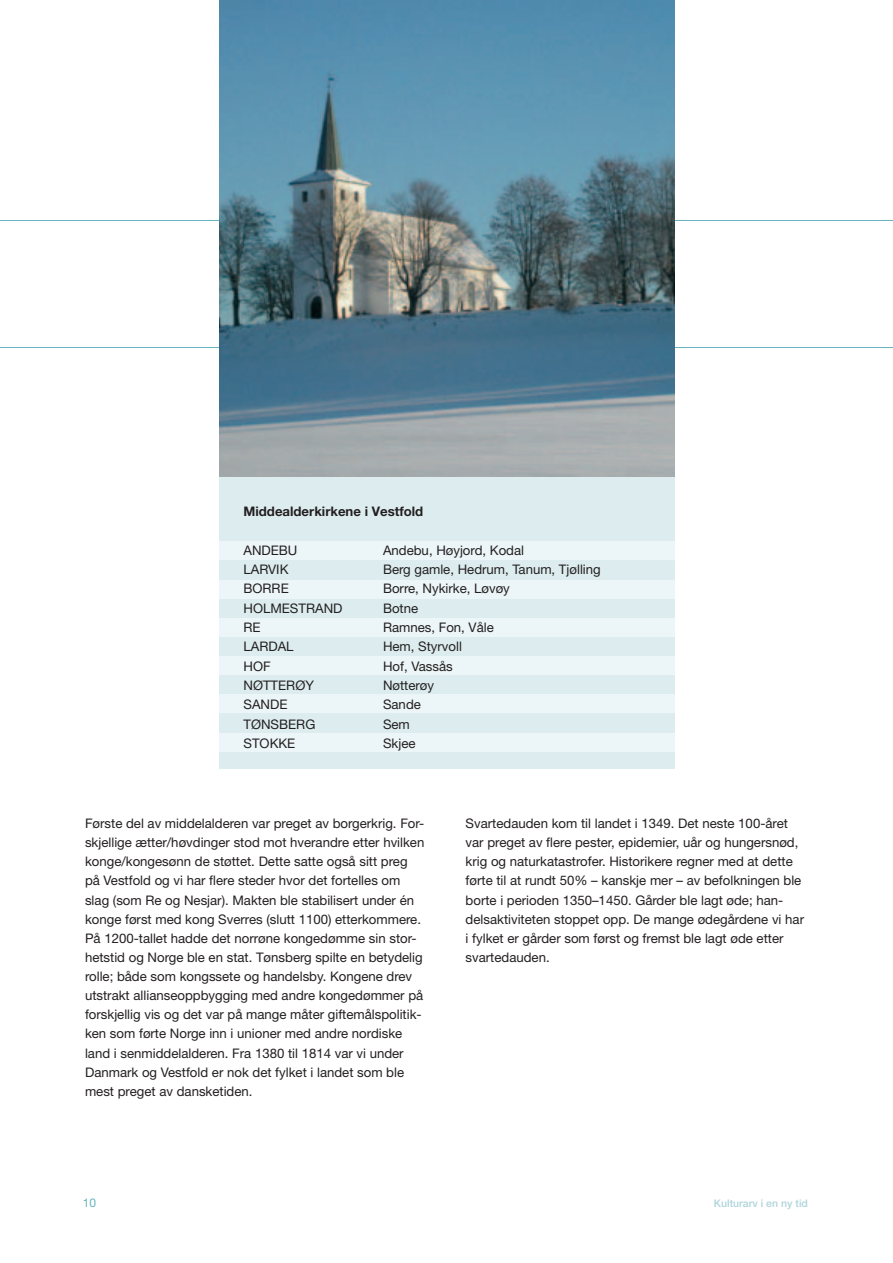
<style>
.page{position:relative;width:893px;height:1263px;background:#fff}
.page>*{position:absolute;margin:0;border:0;box-sizing:border-box;transform-origin:0 0}
.t1{font:13.2px/19.2px "Helvetica Neue";color:#231f20}
.t2{font:700 13.2px "Helvetica Neue";color:#231f20}
.t3{font:12px "Helvetica Neue";color:#67b4be}
.t4{font:500 10.5px "Helvetica Neue";color:#aed4db}
</style>
<div class="page">
<hr style="left:0;top:220px;width:893px;height:1px;background:#67b4be">
<hr style="left:0;top:347px;width:893px;height:1px;background:#67b4be">
<div style="left:219px;top:464px;width:455px;height:304px;background:#ddedef"></div>
<div style="left:219px;top:541px;width:455px;height:19px;background:#ecf5f7"></div>
<div style="left:219px;top:580px;width:455px;height:19px;background:#ecf5f7"></div>
<div style="left:219px;top:618px;width:455px;height:19px;background:#ecf5f7"></div>
<div style="left:219px;top:656px;width:455px;height:19px;background:#ecf5f7"></div>
<div style="left:219px;top:694px;width:455px;height:19px;background:#ecf5f7"></div>
<div style="left:219px;top:733px;width:455px;height:19px;background:#ecf5f7"></div>
<img style="left:219px;top:0;width:455px;height:476px">
<p class="t2" style="left:243px;top:506px;width:181px">Middealderkirkene i Vestfold</p>
<p class="t1" style="left:243px;top:541px;width:56px">ANDEBU</p>
<p class="t1" style="left:383px;top:541px;width:143px">Andebu, Høyjord, Kodal</p>
<p class="t1" style="left:243px;top:561px;width:46px">LARVIK</p>
<p class="t1" style="left:383px;top:561px;width:219px">Berg gamle, Hedrum, Tanum, Tjølling</p>
<p class="t1" style="left:243px;top:580px;width:47px">BORRE</p>
<p class="t1" style="left:383px;top:580px;width:128px">Borre, Nykirke, Løvøy</p>
<p class="t1" style="left:243px;top:599px;width:101px">HOLMESTRAND</p>
<p class="t1" style="left:383px;top:599px;width:37px">Botne</p>
<p class="t1" style="left:243px;top:619px;width:19px">RE</p>
<p class="t1" style="left:383px;top:619px;width:112px">Ramnes, Fon, Våle</p>
<p class="t1" style="left:243px;top:638px;width:52px">LARDAL</p>
<p class="t1" style="left:383px;top:638px;width:80px">Hem, Styrvoll</p>
<p class="t1" style="left:243px;top:658px;width:29px">HOF</p>
<p class="t1" style="left:383px;top:658px;width:71px">Hof, Vassås</p>
<p class="t1" style="left:243px;top:677px;width:72px">NØTTERØY</p>
<p class="t1" style="left:383px;top:677px;width:53px">Nøtterøy</p>
<p class="t1" style="left:243px;top:696px;width:45px">SANDE</p>
<p class="t1" style="left:383px;top:696px;width:39px">Sande</p>
<p class="t1" style="left:243px;top:716px;width:73px">TØNSBERG</p>
<p class="t1" style="left:383px;top:716px;width:28px">Sem</p>
<p class="t1" style="left:243px;top:735px;width:53px">STOKKE</p>
<p class="t1" style="left:383px;top:735px;width:34px">Skjee</p>
<p class="t1" style="left:85px;top:815px;width:341px">Første del av middelalderen var preget av borgerkrig. For&shy;skjellige ætter/høvdinger stod mot hverandre etter hvilken konge/kongesønn de støttet. Dette satte også sitt preg på Vestfold og vi har flere steder hvor det fortelles om slag (som Re og Nesjar). Makten ble stabilisert under én konge først med kong Sverres (slutt 1100) etterkommere.<br>På 1200-tallet hadde det norrøne kongedømme sin stor&shy;hetstid og Norge ble en stat. Tønsberg spilte en betydelig rolle; både som kongssete og handelsby. Kongene drev utstrakt allianseoppbygging med andre kongedømmer på forskjellig vis og det var på mange måter giftemålspolitik&shy;ken som førte Norge inn i unioner med andre nordiske land i senmiddelalderen. Fra 1380 til 1814 var vi under Danmark og Vestfold er nok det fylket i landet som ble mest preget av dansketiden.</p>
<p class="t1" style="left:466px;top:815px;width:340px">Svartedauden kom til landet i 1349. Det neste 100-året var preget av flere pester, epidemier, uår og hungersnød, krig og naturkatastrofer. Historikere regner med at dette førte til at rundt 50% – kanskje mer – av befolkningen ble borte i perioden 1350–1450. Gårder ble lagt øde; han&shy;delsaktiviteten stoppet opp. De mange ødegårdene vi har i fylket er gårder som først og fremst ble lagt øde etter svartedauden.</p>
<p class="t3" style="left:83px;top:1198px;width:15px">10</p>
<p class="t4" style="left:714px;top:1200px;width:95px">Kulturarv i en ny tid</p>
</div>
